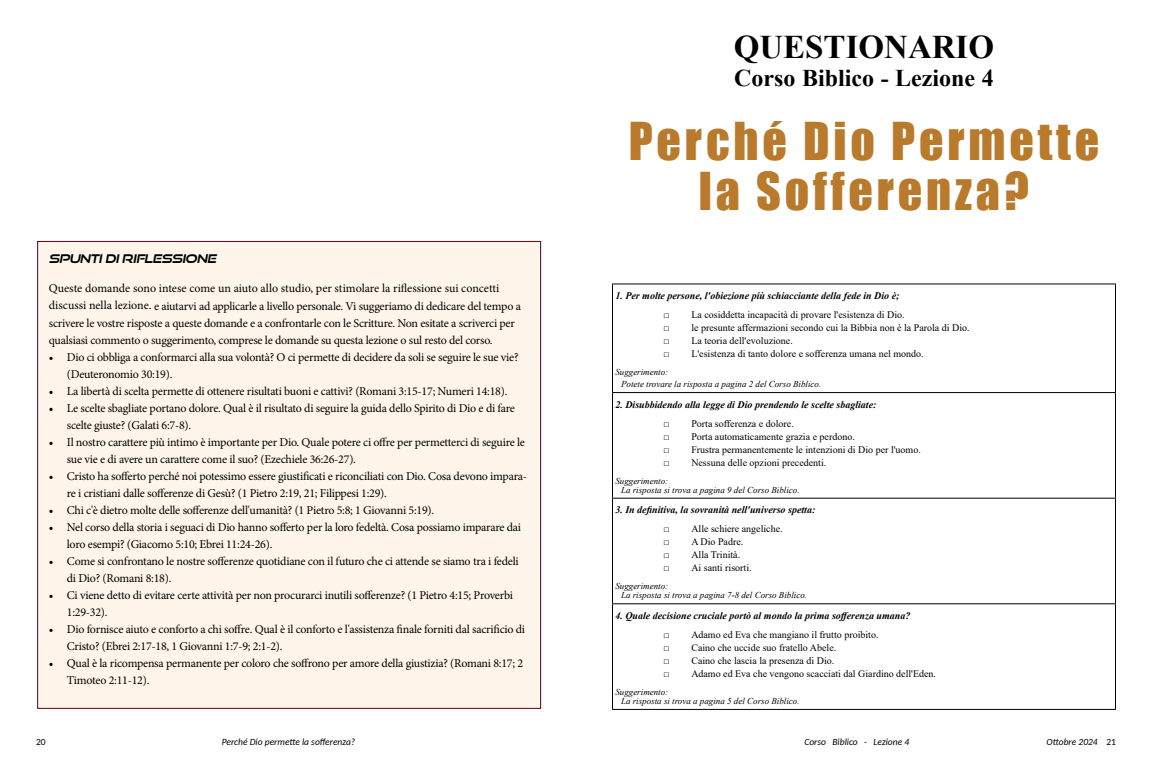
<style>
.page{position:relative;width:1152px;height:774px;background:#fff}
.page>*{position:absolute;margin:0;border:0;box-sizing:border-box;transform-origin:0 0}
.t1{font:48px/50px "Impact";letter-spacing:.08em;color:#b97a2c;text-align:center}
.t2{font:700 33px "Times New Roman";color:#000}
.t3{font:700 24px "Times New Roman";color:#000}
.t4{font:12px/17px "Minion Pro";letter-spacing:-.02em;color:#000}
.t5{font:italic 700 12px "Good Times Rg";letter-spacing:-.02em;color:#000}
.t6{font:10px "Times New Roman";color:#000}
.t7{font:italic 700 10px "Times New Roman";color:#000}
.t8{font:italic 9.5px "Carlito";color:#000}
.t9{font:9.5px "Carlito";color:#000}
.t10{font:italic 9px/9px "Times New Roman";color:#000}
.s1{font-style:normal}
</style>
<div class="page">
<div style="left:37px;top:241px;width:504px;height:468px;background:#fff5ea;border:1px solid #5e0015"></div>
<hr style="left:612px;top:283px;width:504px;height:1px;background:#000">
<hr style="left:612px;top:284px;width:1px;height:108px;background:#000">
<hr style="left:1115px;top:284px;width:1px;height:108px;background:#000">
<hr style="left:612px;top:392px;width:504px;height:1px;background:#000">
<hr style="left:612px;top:393px;width:1px;height:105px;background:#000">
<hr style="left:1115px;top:393px;width:1px;height:105px;background:#000">
<hr style="left:612px;top:498px;width:504px;height:1px;background:#000">
<hr style="left:612px;top:499px;width:1px;height:104px;background:#000">
<hr style="left:1115px;top:499px;width:1px;height:104px;background:#000">
<hr style="left:612px;top:603px;width:504px;height:1px;background:#000">
<hr style="left:612px;top:604px;width:1px;height:105px;background:#000">
<hr style="left:1115px;top:604px;width:1px;height:105px;background:#000">
<hr style="left:612px;top:709px;width:504px;height:1px;background:#000">
<p class="t5" style="left:49px;top:251px;width:169px">SPUNTI DI RIFLESSIONE</p>
<p class="t4" style="left:49px;top:279px;width:474px;line-height:17.3px">Queste domande sono intese come un aiuto allo studio, per stimolare la riflessione sui concetti discussi nella lezione. e aiutarvi ad applicarle a livello personale. Vi suggeriamo di dedicare del tempo a scrivere le vostre risposte a queste domande e a confrontarle con le Scritture. Non esitate a scriverci per qualsiasi commento o suggerimento, comprese le domande su questa lezione o sul resto del corso.</p>
<p class="t4" style="left:67px;top:348px;width:453px;text-indent:-18px">• Dio ci obbliga a conformarci alla sua volontà? O ci permette di decidere da soli se seguire le sue vie? (Deuteronomio 30:19).</p>
<p class="t4" style="left:49px;top:382px;width:460px">• La libertà di scelta permette di ottenere risultati buoni e cattivi? (Romani 3:15-17; Numeri 14:18).</p>
<p class="t4" style="left:67px;top:399px;width:450px;text-indent:-18px">• Le scelte sbagliate portano dolore. Qual è il risultato di seguire la guida dello Spirito di Dio e di fare scelte giuste? (Galati 6:7-8).</p>
<p class="t4" style="left:67px;top:433px;width:460px;text-indent:-18px">• Il nostro carattere più intimo è importante per Dio. Quale potere ci offre per permetterci di seguire le sue vie e di avere un carattere come il suo? (Ezechiele 36:26-27).</p>
<p class="t4" style="left:67px;top:467px;width:462px;text-indent:-18px">• Cristo ha sofferto perché noi potessimo essere giustificati e riconciliati con Dio. Cosa devono impara&shy;re i cristiani dalle sofferenze di Gesù? (1 Pietro 2:19, 21; Filippesi 1:29).</p>
<p class="t4" style="left:49px;top:501px;width:387px">• Chi c'è dietro molte delle sofferenze dell'umanità? (1 Pietro 5:8; 1 Giovanni 5:19).</p>
<p class="t4" style="left:67px;top:518px;width:456px;text-indent:-18px">• Nel corso della storia i seguaci di Dio hanno sofferto per la loro fedeltà. Cosa possiamo imparare dai loro esempi? (Giacomo 5:10; Ebrei 11:24-26).</p>
<p class="t4" style="left:67px;top:552px;width:453px;text-indent:-18px">• Come si confrontano le nostre sofferenze quotidiane con il futuro che ci attende se siamo tra i fedeli di Dio? (Romani 8:18).</p>
<p class="t4" style="left:67px;top:586px;width:448px;text-indent:-18px">• Ci viene detto di evitare certe attività per non procurarci inutili sofferenze? (1 Pietro 4:15; Proverbi<br>1:29-32).</p>
<p class="t4" style="left:67px;top:620px;width:460px;text-indent:-18px">• Dio fornisce aiuto e conforto a chi soffre. Qual è il conforto e l'assistenza finale forniti dal sacrificio di<br>Cristo? (Ebrei 2:17-18, 1 Giovanni 1:7-9; 2:1-2).</p>
<p class="t4" style="left:67px;top:655px;width:458px;text-indent:-18px">• Qual è la ricompensa permanente per coloro che soffrono per amore della giustizia? (Romani 8:17; 2<br>Timoteo 2:11-12).</p>
<h2 class="t2" style="left:734px;top:24px;width:262px">QUESTIONARIO</h2>
<h3 class="t3" style="left:734px;top:61px;width:261px">Corso Biblico - Lezione 4</h3>
<h1 class="t1" style="left:629px;top:115px;width:472px">Perché Dio Permette la Sofferenza?</h1>
<p class="t7" style="left:615px;top:289px;width:286px">1. Per molte persone, l'obiezione più schiacciante della fede in Dio è;</p>
<p class="t6" style="left:663px;top:308px;width:243px">□ La cosiddetta incapacità di provare l'esistenza di Dio.</p>
<p class="t6" style="left:663px;top:321px;width:308px">□ le presunte affermazioni secondo cui la Bibbia non è la Parola di Dio.</p>
<p class="t6" style="left:663px;top:334px;width:131px">□ La teoria dell'evoluzione.</p>
<p class="t6" style="left:663px;top:347px;width:262px">□ L'esistenza di tanto dolore e sofferenza umana nel mondo.</p>
<p class="t10" style="left:621px;top:366px;width:202px;line-height:12px;text-indent:-6px">Suggerimento:<br>Potete trovare la risposta a pagina 2 del Corso Biblico.</p>
<p class="t7" style="left:615px;top:398px;width:263px">2. Disubbidendo alla legge di Dio prendendo le scelte sbagliate:</p>
<p class="t6" style="left:663px;top:416px;width:132px">□ Porta sofferenza e dolore.</p>
<p class="t6" style="left:663px;top:429px;width:193px">□ Porta automaticamente grazia e perdono.</p>
<p class="t6" style="left:663px;top:442px;width:259px">□ Frustra permanentemente le intenzioni di Dio per l'uomo.</p>
<p class="t6" style="left:663px;top:455px;width:164px">□ Nessuna delle opzioni precedenti.</p>
<p class="t10" style="left:621px;top:476px;width:180px;text-indent:-6px">Suggerimento:<br>La risposta si trova a pagina 9 del Corso Biblico.</p>
<p class="t7" style="left:615px;top:503px;width:202px">3. In definitiva, la sovranità nell'universo spetta:</p>
<p class="t6" style="left:663px;top:522px;width:121px">□ Alle schiere angeliche.</p>
<p class="t6" style="left:663px;top:535px;width:81px">□ A Dio Padre.</p>
<p class="t6" style="left:663px;top:548px;width:78px">□ Alla Trinità.</p>
<p class="t6" style="left:663px;top:561px;width:90px">□ Ai santi risorti.</p>
<p class="t10" style="left:621px;top:581px;width:188px;text-indent:-6px">Suggerimento:<br>La risposta si trova a pagina 7-8 del Corso Biblico.</p>
<p class="t7" style="left:615px;top:609px;width:297px">4. Quale decisione cruciale portò al mondo la prima sofferenza umana?</p>
<p class="t6" style="left:663px;top:627px;width:217px">□ Adamo ed Eva che mangiano il frutto proibito.</p>
<p class="t6" style="left:663px;top:640px;width:174px">□ Caino che uccide suo fratello Abele.</p>
<p class="t6" style="left:663px;top:653px;width:173px">□ Caino che lascia la presenza di Dio.</p>
<p class="t6" style="left:663px;top:666px;width:274px">□ Adamo ed Eva che vengono scacciati dal Giardino dell'Eden.</p>
<p class="t10" style="left:621px;top:687px;width:180px;text-indent:-6px">Suggerimento:<br>La risposta si trova a pagina 5 del Corso Biblico.</p>
<p class="t9" style="left:36px;top:736px;width:11px">20</p>
<p class="t8" style="left:222px;top:736px;width:135px">Perché Dio permette la sofferenza?</p>
<p class="t8" style="left:804px;top:736px;width:106px">Corso Biblico - Lezione 4</p>
<p class="t8" style="left:1047px;top:736px;width:71px">Ottobre 2024 <span class="s1">21</span></p>
</div>
